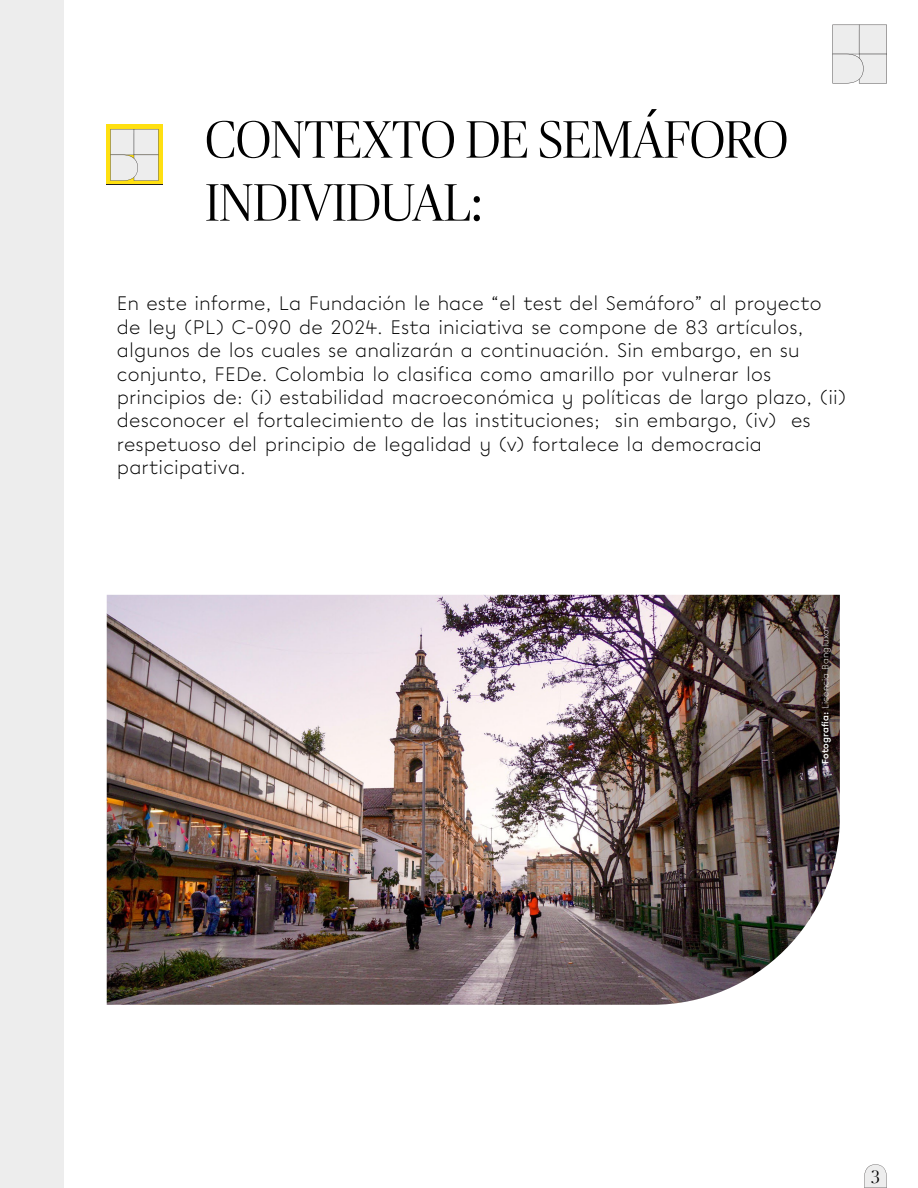
<style>
.page{position:relative;width:918px;height:1188px;background:#fff}
.page>*{position:absolute;margin:0;border:0;box-sizing:border-box;transform-origin:0 0}
.t1{font:300 52.5px/63px "Publico Banner Web";color:#000}
.t2{font:52.5px "Myriad Pro";color:#000}
.t3{font:300 19.5px/23.4px "Chromatica";letter-spacing:.005em;color:#000}
.t4{font:300 18px "Publico Banner Web";color:#000}
.t5{font:300 9px "Chromatica";letter-spacing:.005em;color:#fff}
.s1{font-family:"Myriad Pro";font-weight:400}
.s2{font-weight:700}
</style>
<div class="page">
<div style="left:0;top:0;width:63px;height:1188px;background:#ededed"></div>
<svg style="left:864px;top:1164px;width:23px;height:24px"></svg>
<svg style="left:832px;top:25px;width:55px;height:58px;background:#e6e6e6"></svg>
<div style="left:106px;top:125px;width:57px;height:60px;background:#ffe011"></div>
<svg style="left:110px;top:129px;width:48px;height:52px;background:#e5e4e0"></svg>
<hr style="left:106px;top:185px;width:57px;height:1px;background:#221f1f">
<img style="left:107px;top:595px;width:733px;height:410px">
<h1 class="t2" style="left:642px;top:95px;width:17px">´</h1>
<h1 class="t1" style="left:205px;top:112px;width:584px">CONTEXTO DE SEMAFORO<br>INDIVIDUAL<span class="s1">:</span></h1>
<p class="t3" style="left:117px;top:292px;width:731px">En este informe, La Fundación le hace “el test del Semáforo” al proyecto de ley (PL) C-090 de 2024. Esta iniciativa se compone de 83 artículos, algunos de los cuales se analizarán a continuación. Sin embargo, en su conjunto, FEDe. Colombia lo clasifica como amarillo por vulnerar los principios de: (i) estabilidad macroeconómica y políticas de largo plazo, (ii) desconocer el fortalecimiento de las instituciones; sin embargo, (iv) es respetuoso del principio de legalidad y (v) fortalece la democracia participativa.</p>
<p class="t5" style="left:820px;top:764px;width:140px;rotate:-90deg"><span class="s2">Fotografía:</span> Licencia Bangluxor</p>
<p class="t4" style="left:871px;top:1169px;width:10px">3</p>
</div>
